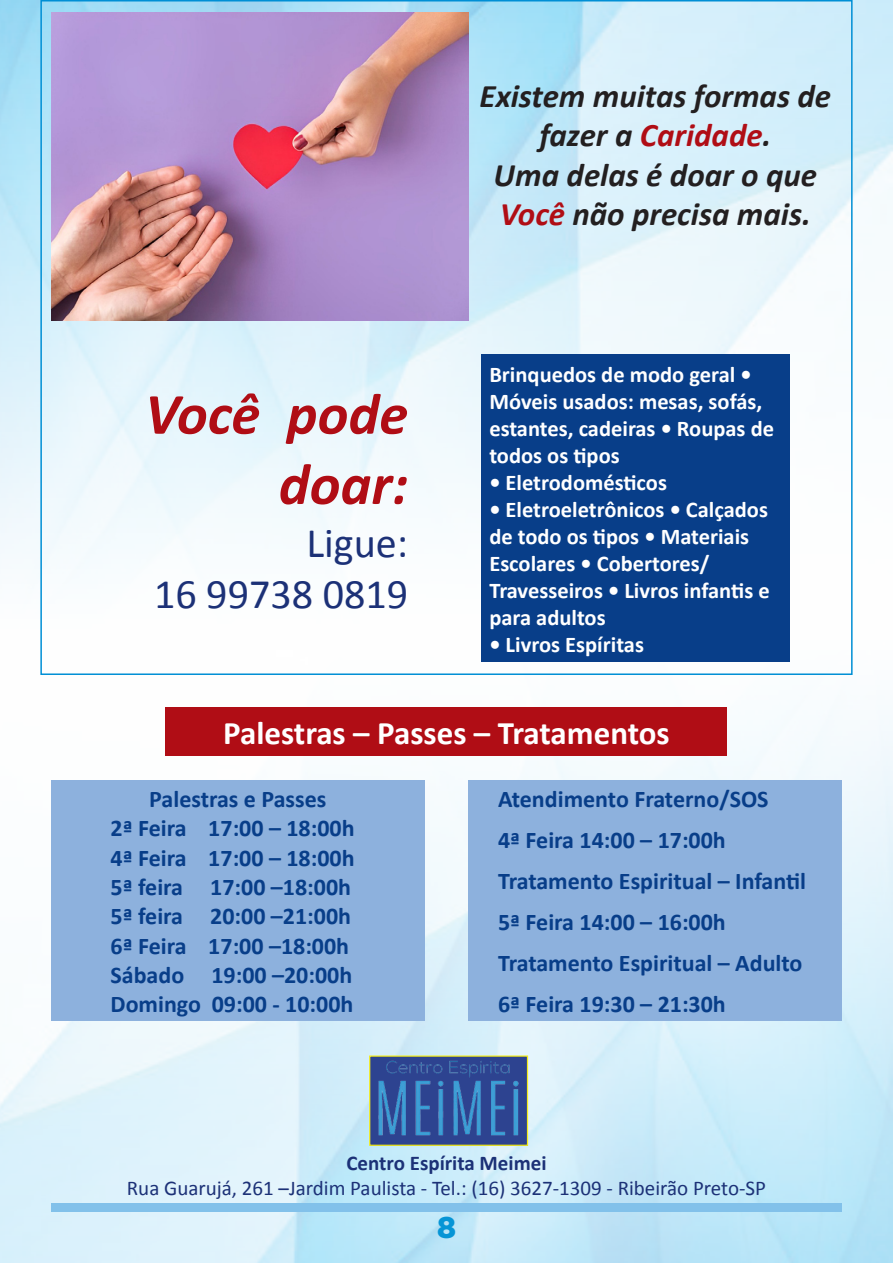
<style>
.page{position:relative;width:893px;height:1263px;background:#fff}
.page>*{position:absolute;margin:0;border:0;box-sizing:border-box;transform-origin:0 0}
.t1{font:italic 700 58.5px/70.2px "Calibri";color:#b00d15;text-align:right}
.t2{font:42.15px/50.6px "Calibri";color:#1c3177;text-align:right}
.t3{font:italic 700 33px/39.6px "Calibri";color:#231f20;text-align:center}
.t4{font:700 33px "Calibri";color:#fff}
.t5{font:900 30px "Gotham";color:#0695d6}
.t6{font:700 24px/29.4px "Calibri";color:#083e89;text-align:center}
.t7{font:700 22.5px/27px "Calibri";color:#fff}
.t8{font:21px "Calibri";color:#1c3177}
.t9{font:700 21px "Calibri";color:#1c3177}
.s1{color:#b00d15}
</style>
<div class="page">
<img style="left:0;top:0;width:893px;height:1263px">
<div style="left:51px;top:1203px;width:791px;height:9px;background:#82c1ea"></div>
<img style="left:51px;top:13px;width:418px;height:307px">
<img style="left:371px;top:1057px;width:155px;height:87px">
<div style="left:369px;top:1055px;width:159px;height:91px;border:1px solid #f4ec1a"></div>
<div style="left:481px;top:355px;width:308px;height:307px;background:#083e89"></div>
<div style="left:166px;top:707px;width:561px;height:49px;background:#b00d15"></div>
<div style="left:51px;top:780px;width:374px;height:240px;background:#8db1dd"></div>
<div style="left:468px;top:780px;width:374px;height:240px;background:#8db1dd"></div>
<h1 class="t1" style="left:145px;top:379px;width:265px">Você pode doar:</h1>
<h2 class="t2" style="left:154px;top:518px;width:256px">Ligue:<br>16 99738 0819</h2>
<h3 class="t3" style="left:480px;top:76px;width:353px">Existem muitas formas de fazer a <span class="s1">Caridade</span>.<br>Uma delas é doar o que<br><span class="s1">Você</span> não precisa mais.</h3>
<p class="t7" style="left:489px;top:361px;width:286px">Brinquedos de modo geral •<br>Móveis usados: mesas, sofás, estantes, cadeiras • Roupas de todos os tipos</p>
<p class="t7" style="left:489px;top:469px;width:179px">• Eletrodomésticos</p>
<p class="t7" style="left:489px;top:496px;width:282px">• Eletroeletrônicos • Calçados de todo os tipos • Materiais<br>Escolares • Cobertores/<br>Travesseiros • Livros infantis e para adultos</p>
<p class="t7" style="left:489px;top:631px;width:156px">• Livros Espíritas</p>
<h3 class="t4" style="left:223px;top:712px;width:448px">Palestras – Passes – Tratamentos</h3>
<p class="t6" style="left:111px;top:784px;width:246px">Palestras e Passes<br>2ª Feira 17:00 – 18:00h<br>4ª Feira 17:00 – 18:00h<br>5ª feira 17:00 –18:00h<br>5ª feira 20:00 –21:00h<br>6ª Feira 17:00 –18:00h<br>Sábado 19:00 –20:00h<br>Domingo 09:00 - 10:00h</p>
<p class="t6" style="left:498px;top:778px;width:309px;line-height:41.1px;text-align:left">Atendimento Fraterno/SOS<br>4ª Feira 14:00 – 17:00h<br>Tratamento Espiritual – Infantil<br>5ª Feira 14:00 – 16:00h<br>Tratamento Espiritual – Adulto<br>6ª Feira 19:30 – 21:30h</p>
<p class="t9" style="left:346px;top:1150px;width:202px">Centro Espírita Meimei</p>
<p class="t8" style="left:127px;top:1174px;width:641px">Rua Guarujá, 261 –Jardim Paulista - Tel.: (16) 3627-1309 - Ribeirão Preto-SP</p>
<p class="t5" style="left:437px;top:1210px;width:20px">8</p>
</div>
